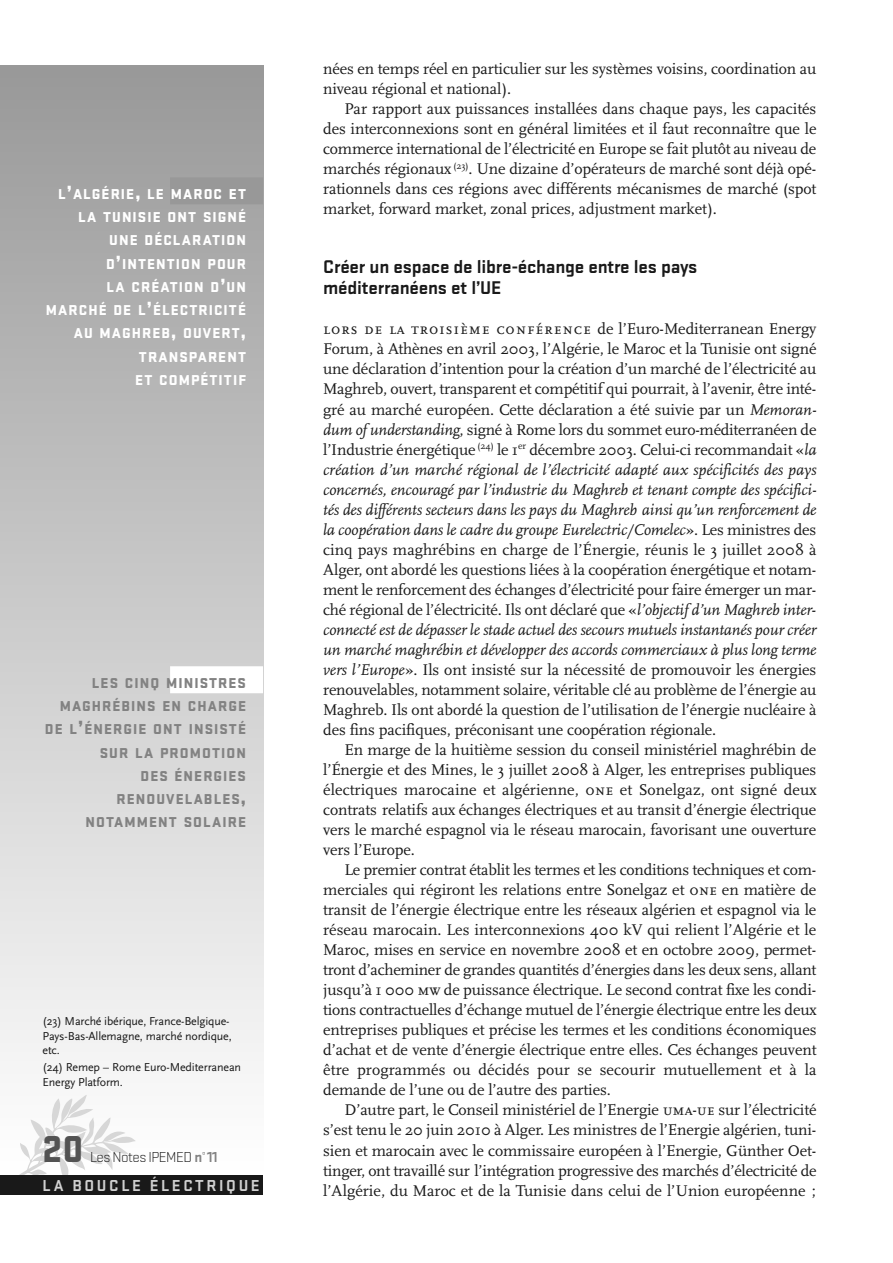
<style>
.page{position:relative;width:893px;height:1263px;background:#fff}
.page>*{position:absolute;margin:0;border:0;box-sizing:border-box;transform-origin:0 0}
.t1{font:900 39px "Stratum No 1";color:#535353}
.t2{font:700 19.2px/21px "Stratum No 1";letter-spacing:-.01em;color:#191919}
.t3{font:700 16.5px "Stratum No 1";letter-spacing:.155em;color:#d1d1d1}
.t4{font:16.2px/20.1px "Scala";letter-spacing:-.005em;color:#191919;text-align:justify}
.t5{font:300 15px "Stratum No 1";letter-spacing:-.035em;color:#191919}
.t6{font:900 14.85px/23.2px "Stratum No 1";letter-spacing:.07em;color:#fff;text-align:right}
.t7{font:900 14.85px/23.2px "Stratum No 1";letter-spacing:.07em;color:#828282;text-align:right}
.t8{font:12px/14.2px "Scala Sans";letter-spacing:-.01em;color:#191919}
.s1{font-size:19.8px}
.s2{font-weight:700;color:#828282}
.s3{font-family:"Scala Caps"}
.s4{font-style:italic}
</style>
<div class="page">
<div style="left:0;top:66px;width:263px;height:1111px;background:linear-gradient(to bottom,#989898,#fff)"></div>
<img style="left:15px;top:1098px;width:121px;height:78px">
<div style="left:0;top:1176px;width:263px;height:19px;background:#191919"></div>
<div style="left:170px;top:177px;width:93px;height:27px;background:#989898"></div>
<div style="left:170px;top:666px;width:93px;height:27px;background:#fff"></div>
<p class="t6" style="left:46px;top:184px;width:202px">L<span class="s1">’</span>ALGÉRIE<span class="s1">,</span> LE MAROC ET<br>LA TUNISIE ONT SIGNÉ<br>UNE DÉCLARATION<br>D<span class="s1">’</span>INTENTION POUR<br>LA CRÉATION D<span class="s1">’</span>UN<br>MARCHÉ DE L<span class="s1">’</span>ÉLECTRICITÉ<br>AU MAGHREB<span class="s1">,</span> OUVERT<span class="s1">,<br></span>TRANSPARENT<br>ET COMPÉTITIF</p>
<p class="t7" style="left:45px;top:672px;width:203px">LES CINQ MINISTRES<br>MAGHRÉBINS EN CHARGE<br>DE L<span class="s1">’</span>ÉNERGIE ONT INSISTÉ<br>SUR LA PROMOTION<br>DES ÉNERGIES<br>RENOUVELABLES<span class="s1">,<br></span>NOTAMMENT SOLAIRE</p>
<p class="t8" style="left:43px;top:1014px;width:191px">(23) Marché ibérique, France-Belgique-<br>Pays-Bas-Allemagne, marché nordique, etc.</p>
<p class="t8" style="left:43px;top:1060px;width:200px">(24) Remep – Rome Euro-Mediterranean<br>Energy Platform.</p>
<h1 class="t1" style="left:43px;top:1135px;width:43px">20</h1>
<p class="t5" style="left:90px;top:1151px;width:129px">Les Notes IPEMED <span class="s2">n°11</span></p>
<p class="t3" style="left:43px;top:1179px;width:219px">LA BOUCLE ÉLECTRIQUE</p>
<p class="t4" style="left:323px;top:58px;width:495px">nées en temps réel en particulier sur les systèmes voisins, coordination au niveau régional et national).</p>
<p class="t4" style="left:323px;top:98px;width:495px;text-indent:21px">Par rapport aux puissances installées dans chaque pays, les capacités des interconnexions sont en général limitées et il faut reconnaître que le commerce international de l’électricité en Europe se fait plutôt au niveau de marchés régionaux <sup>(23)</sup>. Une dizaine d’opérateurs de marché sont déjà opé&shy;rationnels dans ces régions avec différents mécanismes de marché (spot market, forward market, zonal prices, adjustment market).</p>
<p class="t2" style="left:323px;top:258px;width:376px">Créer un espace de libre-échange entre les pays méditerranéens et l’UE</p>
<p class="t4" style="left:323px;top:319px;width:495px"><span class="s3">lors de la troisième conférence</span> de l’Euro-Mediterranean Energy Forum, à Athènes en avril 2003, l’Algérie, le Maroc et la Tunisie ont signé une déclaration d’intention pour la création d’un marché de l’électricité au Maghreb, ouvert, transparent et compétitif qui pourrait, à l’avenir, être inté&shy;gré au marché européen. Cette déclaration a été suivie par un <span class="s4">Memoran&shy;dum of understanding</span>, signé à Rome lors du sommet euro-méditerranéen de l’Industrie énergétique <sup>(24)</sup> le 1<sup>er</sup> décembre 2003. Celui-ci recommandait «<span class="s4">la création d’un marché régional de l’électricité adapté aux spécificités des pays concernés, encouragé par l’industrie du Maghreb et tenant compte des spécifici&shy;tés des différents secteurs dans les pays du Maghreb ainsi qu’un renforcement de la coopération dans le cadre du groupe Eurelectric/Comelec</span>». Les ministres des cinq pays maghrébins en charge de l’Énergie, réunis le 3 juillet 2008 à Alger, ont abordé les questions liées à la coopération énergétique et notam&shy;ment le renforcement des échanges d’électricité pour faire émerger un mar&shy;ché régional de l’électricité. Ils ont déclaré que «<span class="s4">l’objectif d’un Maghreb inter&shy;connecté est de dépasser le stade actuel des secours mutuels instantanés pour créer un marché maghrébin et développer des accords commerciaux à plus long terme vers l’Europe</span>». Ils ont insisté sur la nécessité de promouvoir les énergies renouvelables, notamment solaire, véritable clé au problème de l’énergie au Maghreb. Ils ont abordé la question de l’utilisation de l’énergie nucléaire à des fins pacifiques, préconisant une coopération régionale.</p>
<p class="t4" style="left:323px;top:739px;width:495px;text-indent:21px">En marge de la huitième session du conseil ministériel maghrébin de l’Énergie et des Mines, le 3 juillet 2008 à Alger, les entreprises publiques électriques marocaine et algérienne, <span class="s3">one</span> et Sonelgaz, ont signé deux contrats relatifs aux échanges électriques et au transit d’énergie électrique vers le marché espagnol via le réseau marocain, favorisant une ouverture vers l’Europe.</p>
<p class="t4" style="left:323px;top:859px;width:495px;text-indent:21px">Le premier contrat établit les termes et les conditions techniques et com&shy;merciales qui régiront les relations entre Sonelgaz et <span class="s3">one</span> en matière de transit de l’énergie électrique entre les réseaux algérien et espagnol via le réseau marocain. Les interconnexions 400 kV qui relient l’Algérie et le Maroc, mises en service en novembre 2008 et en octobre 2009, permet&shy;tront d’acheminer de grandes quantités d’énergies dans les deux sens, allant jusqu’à 1 000 <span class="s3">mw</span> de puissance électrique. Le second contrat fixe les condi&shy;tions contractuelles d’échange mutuel de l’énergie électrique entre les deux entreprises publiques et précise les termes et les conditions économiques d’achat et de vente d’énergie électrique entre elles. Ces échanges peuvent être programmés ou décidés pour se secourir mutuellement et à la demande de l’une ou de l’autre des parties.</p>
<p class="t4" style="left:323px;top:1100px;width:495px;text-indent:21px">D’autre part, le Conseil ministériel de l’Energie <span class="s3">uma-ue</span> sur l’électricité s’est tenu le 20 juin 2010 à Alger. Les ministres de l’Energie algérien, tuni&shy;sien et marocain avec le commissaire européen à l’Energie, Günther Oet&shy;tinger, ont travaillé sur l’intégration progressive des marchés d’électricité de l’Algérie, du Maroc et de la Tunisie dans celui de l’Union européenne ;</p>
</div>
